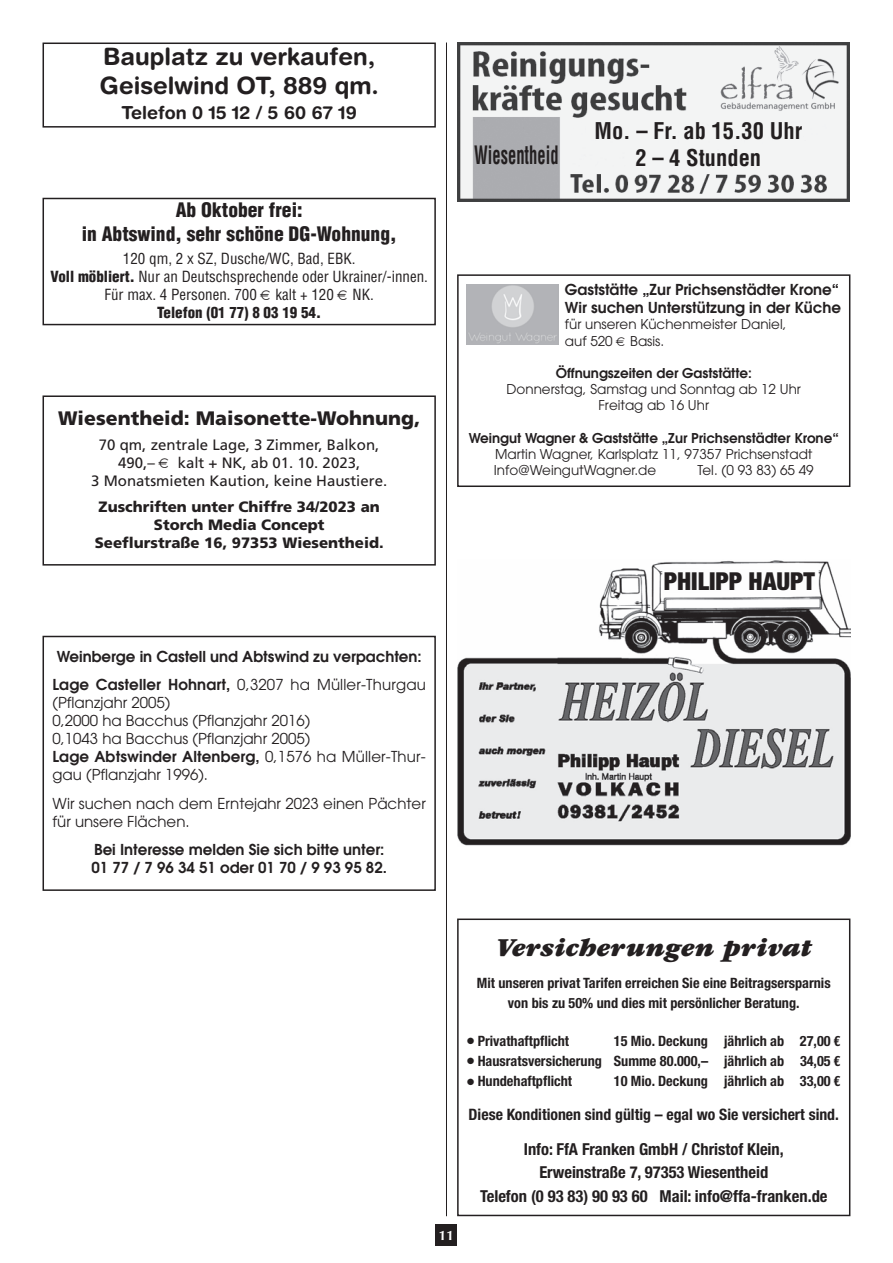
<style>
.page{position:relative;width:893px;height:1263px;background:#fff}
.page>*{position:absolute;margin:0;border:0;box-sizing:border-box;transform-origin:0 0}
.t1{font:italic 900 27px "Garamond";color:#231f20}
.t2{font:900 condensed 24.75px "Helvetica Neue";color:#231f20}
.t3{font:700 condensed 24.75px "Helvetica";color:#231f20;scale:.67 1}
.t4{font:700 24px/28.8px "Helvetica Rounded";color:#231f20}
.t5{font:700 condensed 22.5px "Helvetica";color:#231f20}
.t6{font:900 condensed 19.5px/23.4px "Helvetica";color:#231f20;text-align:center}
.t7{font:900 19.5px "Frutiger";color:#231f20}
.t8{font:700 18px "Helvetica Rounded";color:#231f20}
.t9{font:700 condensed 16.5px/23.4px "Helvetica Neue";color:#231f20;text-align:center}
.t10{font:700 condensed 15.75px "Helvetica Neue";color:#231f20}
.t11{font:600 15px/18px "Avant Garde";color:#231f20}
.t12{font:15px/18px "Avant Garde";color:#231f20}
.t13{font:condensed 15px/18px "Helvetica";color:#231f20;text-align:center}
.t14{font:15px/18px "Frutiger";color:#231f20}
.t15{font:900 15px/18px "Frutiger";color:#231f20;text-align:center}
.t16{font:900 condensed 15px "Helvetica";color:#231f20}
.t17{font:700 condensed 14.25px/20.2px "Helvetica Neue";color:#231f20;text-align:center}
.t18{font:13.5px/16.2px "Avant Garde";color:#231f20}
.t19{font:600 13.5px "Avant Garde";color:#231f20}
.t20{font:700 13.5px "Optima";color:#fff}
.s1{font-weight:900}
.s2{font-weight:400}
.s3{font-weight:600}
</style>
<div class="page">
<div style="left:436px;top:1225px;width:21px;height:21px;background:#231f20"></div>
<hr style="left:446px;top:43px;width:1px;height:1173px;background:#231f20">
<div style="left:457px;top:918px;width:393px;height:298px;border:2px solid #231f20"></div>
<div style="left:43px;top:395px;width:393px;height:171px;border:2px solid #231f20"></div>
<div style="left:43px;top:636px;width:393px;height:255px;border:2px solid #231f20"></div>
<img style="left:457px;top:560px;width:393px;height:286px">
<div style="left:43px;top:43px;width:393px;height:85px;border:2px solid #231f20"></div>
<div style="left:457px;top:274px;width:393px;height:213px;border:2px solid #231f20"></div>
<img style="left:467px;top:284px;width:91px;height:61px">
<div style="left:43px;top:198px;width:393px;height:127px;border:2px solid #231f20"></div>
<img style="left:457px;top:43px;width:393px;height:159px">
<h3 class="t4" style="left:99px;top:45px;width:281px">Bauplatz zu verkaufen,<br>Geiselwind OT, 889 qm.</h3>
<p class="t8" style="left:121px;top:106px;width:237px">Telefon 0 15 12 / 5 60 67 19</p>
<h3 class="t6" style="left:82px;top:199px;width:316px">Ab Oktober frei:<br>in Abtswind, sehr schöne DG-Wohnung,</h3>
<p class="t13" style="left:50px;top:250px;width:379px">120 qm, 2 x SZ, Dusche/WC, Bad, EBK.<br><span class="s1">Voll möbliert.</span> Nur an Deutschsprechende oder Ukrainer/-innen.<br>Für max. 4 Personen. 700 kalt + 120 NK.</p>
<p class="t16" style="left:157px;top:304px;width:165px">Telefon (01 77) 8 03 19 54.</p>
<h3 class="t7" style="left:58px;top:410px;width:364px">Wiesentheid: Maisonette-Wohnung,</h3>
<p class="t14" style="left:118px;top:437px;width:263px;text-indent:-19px">70 qm, zentrale Lage, 3 Zimmer, Balkon,<br>490,–</p>
<p class="t14" style="left:91px;top:455px;width:297px;text-indent:87px">kalt + NK, ab 01. 10. 2023,<br>3 Monatsmieten Kaution, keine Haustiere.</p>
<p class="t15" style="left:95px;top:499px;width:290px">Zuschriften unter Chiffre 34/2023 an<br>Storch Media Concept<br>Seeflurstraße 16, 97353 Wiesentheid.</p>
<p class="t11" style="left:53px;top:643px;width:375px;line-height:28.5px">Weinberge in Castell und Abtswind zu verpachten:<br>Lage Casteller Hohnart, <span class="s2">0,3207 ha Müller-Thurgau</span></p>
<p class="t12" style="left:53px;top:695px;width:375px">(Pflanzjahr 2005)<br>0,2000 ha Bacchus (Pflanzjahr 2016)<br>0,1043 ha Bacchus (Pflanzjahr 2005)<br><span class="s3">Lage Abtswinder Altenberg,</span> 0,1576 ha Müller-Thur&shy;gau (Pflanzjahr 1996).</p>
<p class="t12" style="left:53px;top:795px;width:375px">Wir suchen nach dem Erntejahr 2023 einen Pächter für unsere Flächen.</p>
<p class="t11" style="left:91px;top:842px;width:297px">Bei Interesse melden Sie sich bitte unter:<br>01 77 / 7 96 34 51 oder 01 70 / 9 93 95 82.</p>
<h3 class="t5" style="left:594px;top:122px;width:209px">Mo. – Fr. ab 15.30 Uhr</h3>
<h2 class="t3" style="left:474px;top:146px;width:127px">Wiesentheid</h2>
<h3 class="t5" style="left:635px;top:149px;width:127px">2 – 4 Stunden</h3>
<p class="t11" style="left:565px;top:281px;width:278px">Gaststätte „Zur Prichsenstädter Krone“<br>Wir suchen Unterstützung in der Küche</p>
<p class="t18" style="left:565px;top:318px;width:223px">für unseren Küchenmeister Daniel, auf 520</p>
<p class="t18" style="left:630px;top:334px;width:35px">Basis.</p>
<p class="t19" style="left:556px;top:368px;width:198px">Öffnungszeiten der Gaststätte:</p>
<p class="t18" style="left:507px;top:382px;width:296px;text-align:center">Donnerstag, Samstag und Sonntag ab 12 Uhr<br>Freitag ab 16 Uhr</p>
<p class="t19" style="left:469px;top:433px;width:372px">Weingut Wagner &amp; Gaststätte „Zur Prichsenstädter Krone“</p>
<p class="t18" style="left:494px;top:447px;width:320px">Martin Wagner, Karlsplatz 11, 97357 Prichsenstadt<br>Info@WeingutWagner.de</p>
<p class="t18" style="left:697px;top:463px;width:118px">Tel. (0 93 83) 65 49</p>
<h2 class="t2" style="left:664px;top:561px;width:153px">PHILIPP HAUPT</h2>
<p class="t20" style="left:439px;top:1227px;width:17px">11</p>
<h1 class="t1" style="left:496px;top:937px;width:317px">Versicherungen privat</h1>
<p class="t17" style="left:477px;top:972px;width:355px">Mit unseren privat Tarifen erreichen Sie eine Beitragsersparnis von bis zu 50% und dies mit persönlicher Beratung.</p>
<p class="t17" style="left:467px;top:1029px;width:104px">● Privathaftpflicht</p>
<p class="t17" style="left:614px;top:1029px;width:228px">15 Mio. Deckung jährlich ab 27,00 €</p>
<p class="t17" style="left:467px;top:1050px;width:375px">● Hausratsversicherung Summe 80.000,– jährlich ab 34,05 €</p>
<p class="t17" style="left:467px;top:1070px;width:106px">● Hundehaftpflicht</p>
<p class="t17" style="left:614px;top:1070px;width:228px">10 Mio. Deckung jährlich ab 33,00 €</p>
<p class="t10" style="left:469px;top:1101px;width:372px">Diese Konditionen sind gültig – egal wo Sie versichert sind.</p>
<p class="t9" style="left:480px;top:1136px;width:349px">Info: FfA Franken GmbH / Christof Klein,<br>Erweinstraße 7, 97353 Wiesentheid<br>Telefon (0 93 83) 90 93 60 Mail: info@ffa-franken.de</p>
</div>
